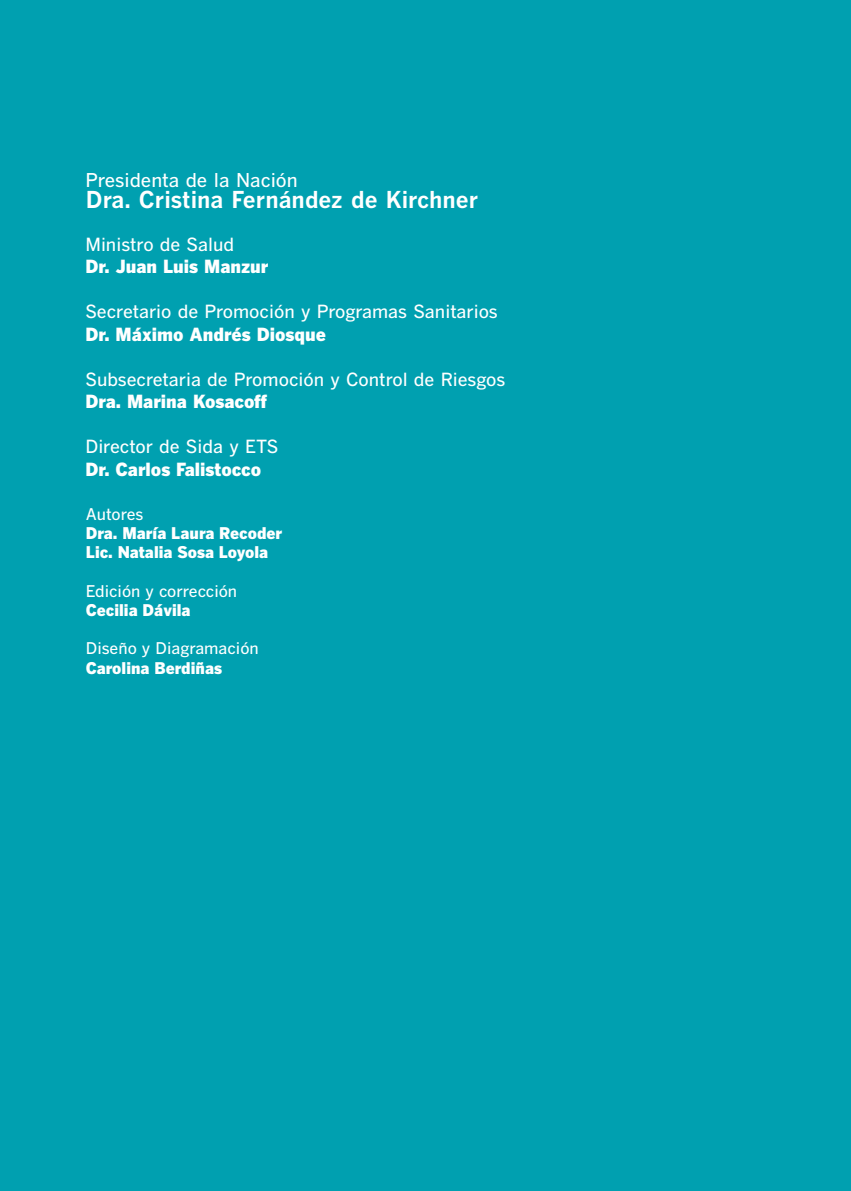
<style>
.page{position:relative;width:851px;height:1191px;background:#fff}
.page>*{position:absolute;margin:0;border:0;box-sizing:border-box;transform-origin:0 0}
.t1{font:23.2px "Benton Gothic Bold+SCCFYK";color:#fff}
.t2{font:18.8px "Benton Gothic Medium+FEJDZK";color:#fff}
.t3{font:18px "Benton Gothic Medium+FEJDZK";color:#fff}
.t4{font:18px "Benton Gothic Black+DXNLOR";color:#fff}
.t5{font:16px/19.2px "Benton Gothic Black+DXNLOR";color:#fff}
.t6{font:16px "Benton Gothic Medium+FEJDZK";color:#fff}
</style>
<div class="page">
<div style="left:0;top:0;width:850px;height:1191px;background:#00a0b0"></div>
<p class="t2" style="left:85px;top:169px;width:214px">Presidenta de la Nación</p>
<p class="t1" style="left:86px;top:186px;width:394px">Dra. Cristina Fernández de Kirchner</p>
<p class="t3" style="left:85px;top:234px;width:150px">Ministro de Salud</p>
<p class="t4" style="left:85px;top:257px;width:184px">Dr. Juan Luis Manzur</p>
<p class="t3" style="left:85px;top:301px;width:414px">Secretario de Promoción y Programas Sanitarios</p>
<p class="t4" style="left:85px;top:324px;width:242px">Dr. Máximo Andrés Diosque</p>
<p class="t3" style="left:85px;top:369px;width:421px">Subsecretaria de Promoción y Control de Riesgos</p>
<p class="t4" style="left:85px;top:391px;width:183px">Dra. Marina Kosacoff</p>
<p class="t3" style="left:85px;top:436px;width:195px">Director de Sida y ETS</p>
<p class="t4" style="left:85px;top:459px;width:177px">Dr. Carlos Falistocco</p>
<p class="t6" style="left:86px;top:505px;width:59px">Autores</p>
<p class="t5" style="left:86px;top:524px;width:198px">Dra. María Laura Recoder<br>Lic. Natalia Sosa Loyola</p>
<p class="t6" style="left:86px;top:582px;width:153px">Edición y corrección</p>
<p class="t5" style="left:86px;top:601px;width:106px">Cecilia Dávila</p>
<p class="t6" style="left:86px;top:639px;width:174px">Diseño y Diagramación</p>
<p class="t5" style="left:86px;top:658px;width:138px">Carolina Berdiñas</p>
</div>
